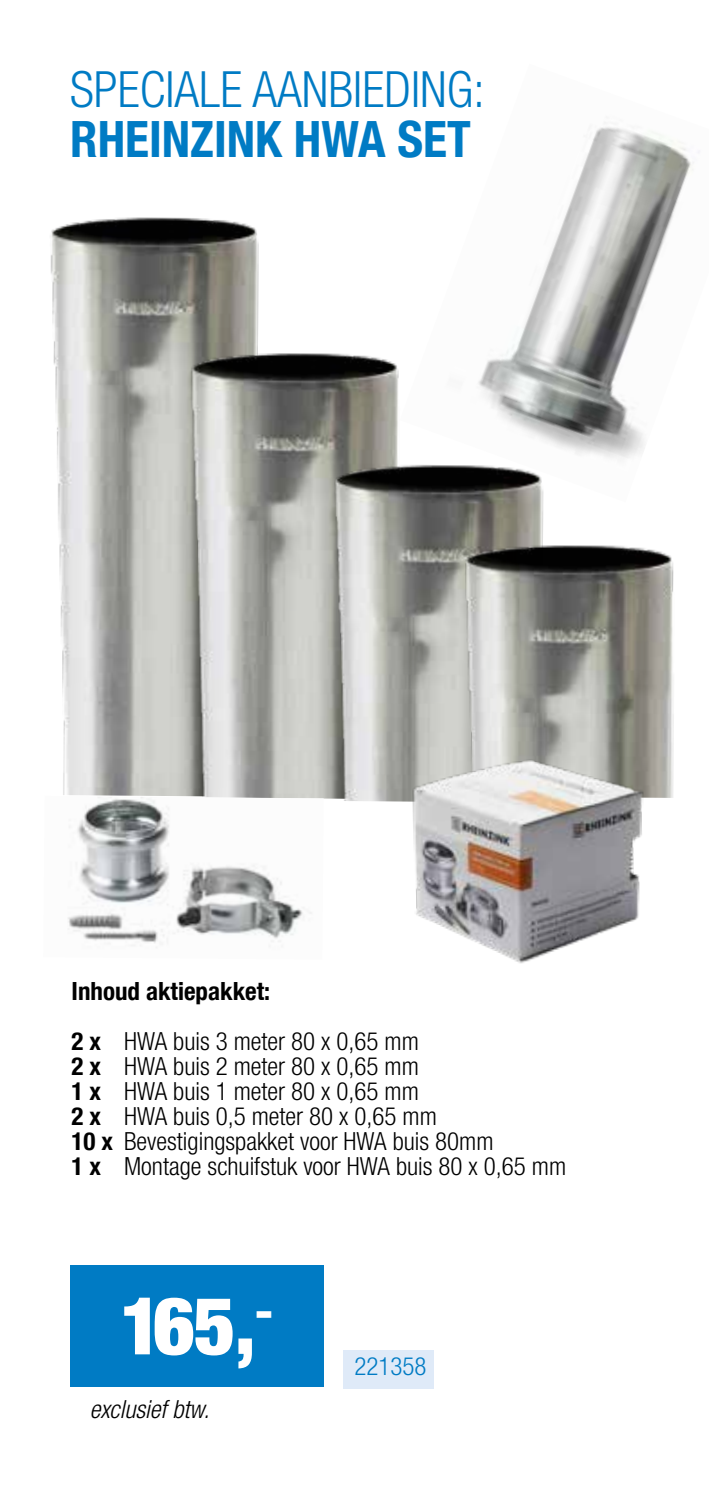
<style>
.page{position:relative;width:709px;height:1489px;background:#fff}
.page>*{position:absolute;margin:0;border:0;box-sizing:border-box;transform-origin:0 0}
.t1{font:900 condensed 80px "Helvetica Neue LT Com";color:#fff}
.t2{font:300 condensed 50px "Helvetica Neue LT Com";color:#007bc4}
.t3{font:700 condensed 50px "Helvetica Neue LT Com";color:#007bc4}
.t4{font:300 condensed 25px/25px "Helvetica Neue LT Com";color:#000}
.t5{font:italic 300 condensed 25px "Helvetica Neue LT Com";color:#000}
.t6{font:300 condensed 25px "Helvetica Neue LT Com";color:#007bc4}
.s1{font-weight:700}
</style>
<div class="page">
<div style="left:70px;top:1264px;width:254px;height:122px;background:#007bc4"></div>
<div style="left:343px;top:1350px;width:90px;height:39px;background:#dfeaf8"></div>
<img style="left:478px;top:122px;width:222px;height:337px">
<img style="left:50px;top:217px;width:209px;height:579px">
<img style="left:161px;top:309px;width:238px;height:487px">
<img style="left:306px;top:421px;width:271px;height:381px">
<img style="left:437px;top:501px;width:237px;height:297px">
<img style="left:400px;top:752px;width:253px;height:212px">
<img style="left:68px;top:796px;width:256px;height:152px">
<h2 class="t2" style="left:70px;top:60px;width:416px">SPECIALE AANBIEDING:</h2>
<h2 class="t3" style="left:70px;top:109px;width:402px">RHEINZINK HWA SET</h2>
<p class="t4" style="left:72px;top:965px;width:349px;line-height:50px"><span class="s1">Inhoud aktiepakket:<br>2 x</span> HWA buis 3 meter 80 x 0,65 mm</p>
<p class="t4" style="left:72px;top:1053px;width:496px"><span class="s1">2 x</span> HWA buis 2 meter 80 x 0,65 mm<br><span class="s1">1 x</span> HWA buis 1 meter 80 x 0,65 mm<br><span class="s1">2 x</span> HWA buis 0,5 meter 80 x 0,65 mm<br><span class="s1">10 x</span> Bevestigingspakket voor HWA buis 80mm<br><span class="s1">1 x</span> Montage schuifstuk voor HWA buis 80 x 0,65 mm</p>
<h1 class="t1" style="left:120px;top:1277px;width:154px">165,<sup>-</sup></h1>
<p class="t5" style="left:90px;top:1394px;width:121px">exclusief btw.</p>
<p class="t6" style="left:354px;top:1352px;width:74px">221358</p>
</div>
